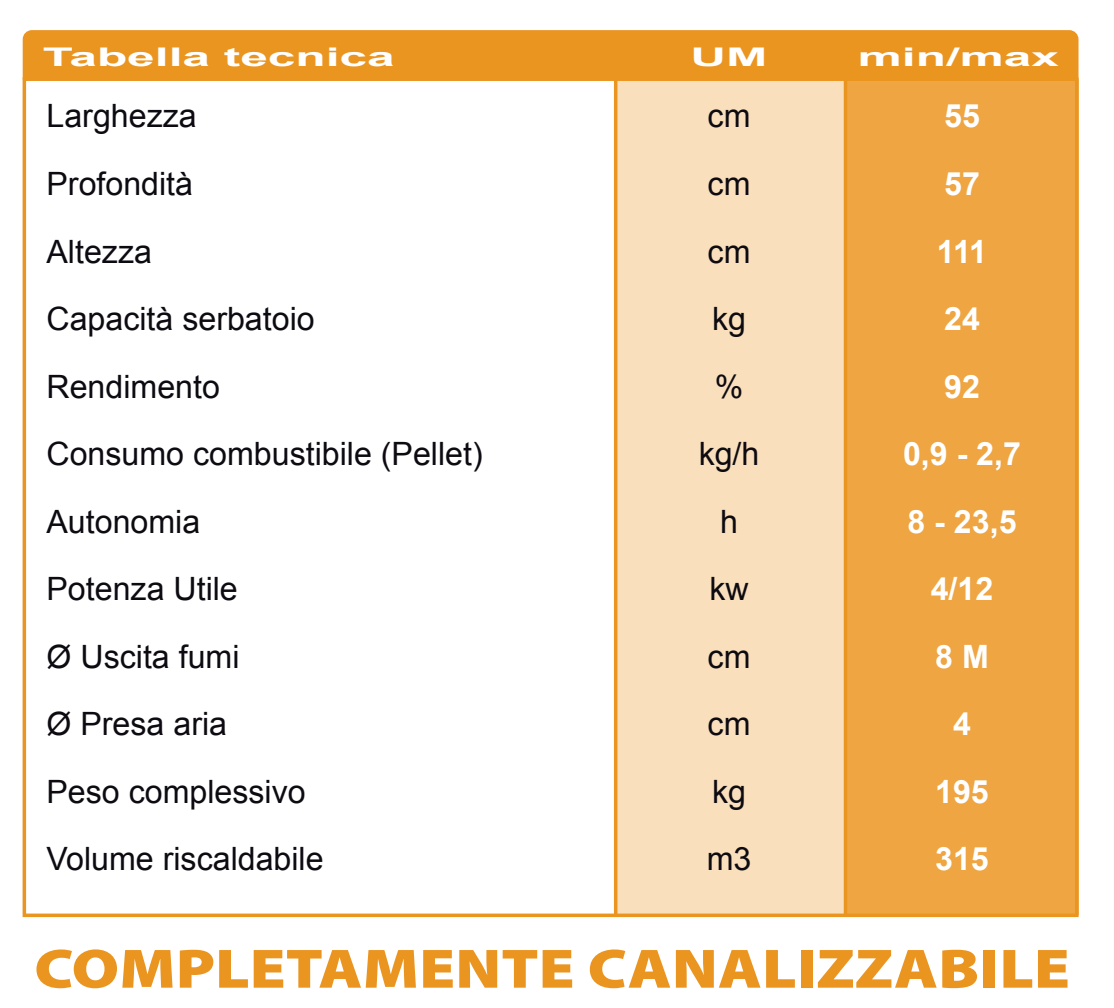
<style>
.page{position:relative;width:1114px;height:1008px;background:#fff}
.page>*{position:absolute;margin:0;border:0;box-sizing:border-box;transform-origin:0 0}
.t1{font:900 56px "Myriad Pro";color:#eb9521;scale:1.17 1}
.t2{font:32.2px/67.5px "Arial";color:#0d0b11}
.t3{font:700 32.2px/67.5px "Arial";color:#fff;text-align:center}
.t4{font:700 25.55px "Arial";color:#fff;scale:1.93 1}
</style>
<div class="page">
<div style="left:23px;top:77px;width:1055px;height:840px;background:#fff;border:4px solid #eb9521"></div>
<div style="left:614px;top:79px;width:229px;height:835px;background:#f9dfbc"></div>
<div style="left:847px;top:79px;width:229px;height:835px;background:#eea542"></div>
<hr style="left:614px;top:79px;width:3px;height:836px;background:#eb9521">
<svg style="left:1074px;top:79px;width:4px;height:836px;fill:#eb9521"></svg>
<svg style="left:843px;top:79px;width:4px;height:836px;background:#eda23d"></svg>
<div style="left:23px;top:30px;width:1055px;height:49px;background:#eb9521"></div>
<p class="t4" style="left:43px;top:40px;width:184px">Tabella tecnica</p>
<p class="t4" style="left:690px;top:40px;width:41px">UM</p>
<p class="t4" style="left:857px;top:40px;width:106px">min/max</p>
<p class="t2" style="left:46px;top:83px;width:437px">Larghezza<br>Profondità<br>Altezza<br>Capacità serbatoio<br>Rendimento<br>Consumo combustibile (Pellet)<br>Autonomia<br>Potenza Utile<br>Ø Uscita fumi<br>Ø Presa aria<br>Peso complessivo<br>Volume riscaldabile</p>
<p class="t2" style="left:698px;top:83px;width:62px;text-align:center">cm cm cm kg % kg/h h kw cm cm kg m3</p>
<p class="t3" style="left:902px;top:83px;width:119px">55<br>57<br>111<br>24<br>92<br>0,9 - 2,7<br>8 - 23,5<br>4/12<br>8 M<br>4<br>195<br>315</p>
<h1 class="t1" style="left:34px;top:937px;width:886px">COMPLETAMENTE CANALIZZABILE</h1>
</div>
